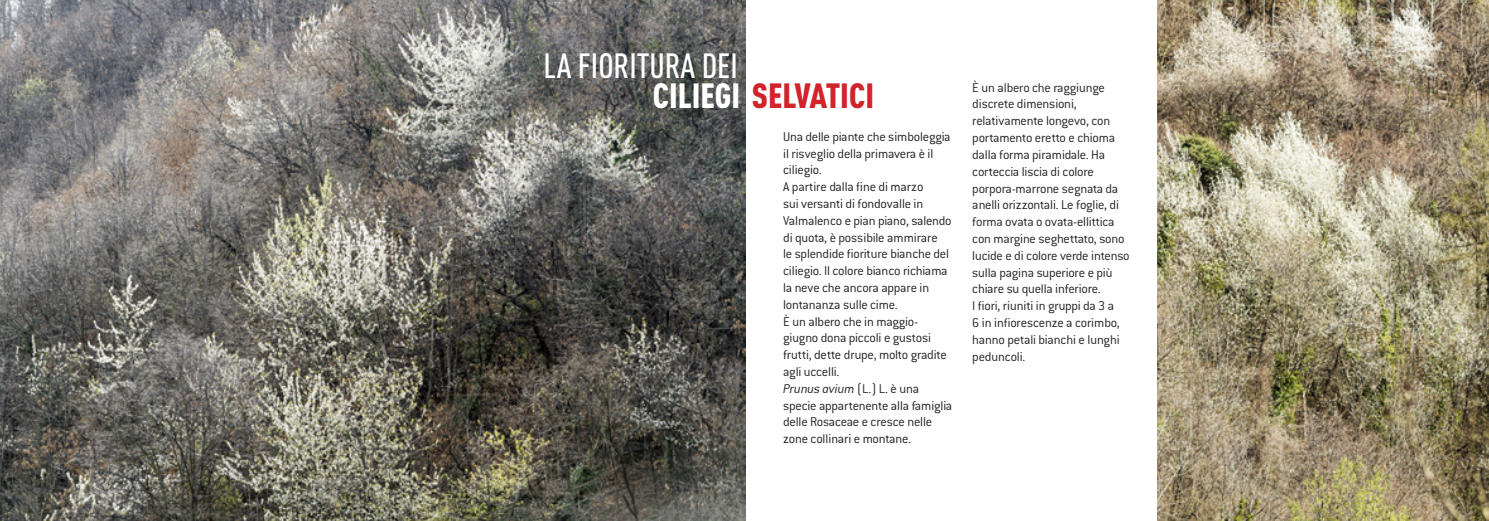
<style>
.page{position:relative;width:1489px;height:521px;background:#fff}
.page>*{position:absolute;margin:0;border:0;box-sizing:border-box;transform-origin:0 0}
.t1{font:34.48px "DIN Cond Black Alternate";color:#d1232a}
.t2{font:34.48px "DIN Cond Medium Alternate";color:#fff}
.t3{font:300 14px/16.8px "Conduit ITC";letter-spacing:-.015em;color:#231f20}
.s1{color:#fff}
.s2{font-style:italic}
</style>
<div class="page">
<img style="left:1157px;top:0;width:331px;height:521px">
<img style="left:0;top:0;width:745px;height:521px">
<p class="t2" style="left:543px;top:45px;width:196px">LA FIORITURA DEI</p>
<p class="t1" style="left:652px;top:74px;width:223px"><span class="s1">CILIEGI</span> SELVATICI</p>
<p class="t3" style="left:783px;top:128px;width:169px">Una delle piante che simboleggia il risveglio della primavera è il ciliegio.</p>
<p class="t3" style="left:783px;top:178px;width:170px">A partire dalla fine di marzo<br>sui versanti di fondovalle in<br>Valmalenco e pian piano, salendo di quota, è possibile ammirare<br>le splendide fioriture bianche del ciliegio. Il colore bianco richiama la neve che ancora appare in lontananza sulle cime.</p>
<p class="t3" style="left:783px;top:313px;width:165px">È un albero che in maggio&shy;giugno dona piccoli e gustosi frutti, dette drupe, molto gradite agli uccelli.</p>
<p class="t3" style="left:783px;top:380px;width:170px"><span class="s2">Prunus avium</span> (L.) L. è una specie appartenente alla famiglia delle Rosaceae e cresce nelle zone collinari e montane.</p>
<p class="t3" style="left:972px;top:79px;width:159px">È un albero che raggiunge discrete dimensioni, relativamente longevo, con portamento eretto e chioma dalla forma piramidale. Ha corteccia liscia di colore porpora-marrone segnata da anelli orizzontali. Le foglie, di forma ovata o ovata-ellittica con margine seghettato, sono lucide e di colore verde intenso sulla pagina superiore e più chiare su quella inferiore.</p>
<p class="t3" style="left:972px;top:297px;width:149px">I fiori, riuniti in gruppi da 3 a<br>6 in infiorescenze a corimbo, hanno petali bianchi e lunghi peduncoli.</p>
</div>
